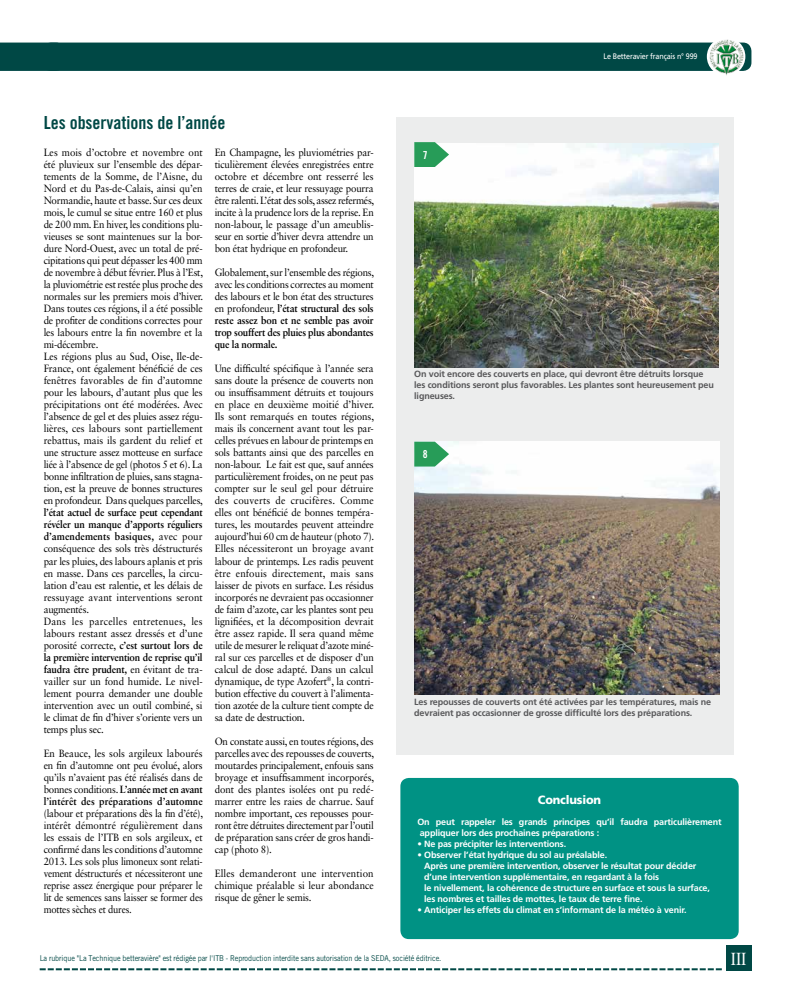
<style>
.page{position:relative;width:794px;height:993px;background:#fff}
.page>*{position:absolute;margin:0;border:0;box-sizing:border-box;transform-origin:0 0}
.t1{font:18px "Trade Gothic LT Std Bd Cn 20";color:#004845}
.t2{font:17.5px "Sabon LT Std";color:#fff;scale:.9 1}
.t3{font:900 12px "Frutiger LT Std";letter-spacing:-.015em;color:#fff;scale:.95 1}
.t4{font:11px "Trade Gothic LT Std Bd Cn 20";color:#fff}
.t5{font:10.5px/12px "Sabon LT Std";letter-spacing:-.02em;color:#000;text-align:justify;scale:.93 1}
.t6{font:700 9px/11px "Frutiger LT Std";letter-spacing:-.015em;color:#fff}
.t7{font:700 9px/11px "Frutiger LT Std";letter-spacing:-.015em;color:#58585a}
.t8{font:8px "Trade Gothic LT Std";letter-spacing:-.01em;color:#004845;scale:.9 1}
.t9{font:8px "Frutiger LT Std";letter-spacing:-.02em;color:#fff;scale:.9 1}
.s1{font-weight:700}
</style>
<div class="page">
<div style="left:726px;top:944px;width:25px;height:25px;background:#004845"></div>
<svg style="left:40px;top:968px;width:682px;height:1px"></svg>
<div style="left:43px;top:43px;width:708px;height:28px;background:#004845;border-radius:9px"></div>
<svg style="left:707px;top:37px;width:38px;height:39px"></svg>
<img style="left:708px;top:38px;width:36px;height:38px">
<div style="left:0;top:43px;width:64px;height:28px;background:#004845"></div>
<div style="left:396px;top:117px;width:338px;height:637px;background:#eceded"></div>
<img style="left:414px;top:143px;width:304px;height:224px">
<img style="left:414px;top:441px;width:305px;height:253px">
<div style="left:400px;top:777px;width:338px;height:161px;background:#009284;border-radius:9px"></div>
<svg style="left:414px;top:142px;width:35px;height:25px"></svg>
<svg style="left:414px;top:441px;width:35px;height:25px"></svg>
<p class="t9" style="left:603px;top:51px;width:106px">Le Betteravier français n° 999</p>
<h1 class="t1" style="left:44px;top:112px;width:183px">Les observations de l’année</h1>
<p class="t5" style="left:44px;top:146px;width:173px;text-align:left">Les mois d’octobre et novembre ont été pluvieux sur l’ensemble des dépar&shy;tements de la Somme, de l’Aisne, du Nord et du Pas-de-Calais, ainsi qu’en Normandie, haute et basse. Sur ces deux mois, le cumul se situe entre 160 et plus de 200 mm. En hiver, les conditions plu&shy;vieuses se sont maintenues sur la bor&shy;dure Nord-Ouest, avec un total de pré&shy;cipitations qui peut dépasser les 400 mm de novembre à début février. Plus à l’Est, la pluviométrie est restée plus proche des normales sur les premiers mois d’hiver.<br>Dans toutes ces régions, il a été possible de profiter de conditions correctes pour les labours entre la fin novembre et la mi-décembre.<br>Les régions plus au Sud, Oise, Ile-de-France, ont également bénéficié de ces fenêtres favorables de fin d’automne pour les labours, d’autant plus que les précipitations ont été modérées. Avec l’absence de gel et des pluies assez régu&shy;lières, ces labours sont partiellement rebattus, mais ils gardent du relief et une structure assez motteuse en surface liée à l’absence de gel (photos 5 et 6). La bonne infiltration de pluies, sans stagna&shy;tion, est la preuve de bonnes structures en profondeur. Dans quelques parcelles,</p>
<p class="t5" style="left:44px;top:506px;width:173px;text-align:left"><span class="s1">l’état actuel de surface peut cependant révéler un manque d’apports réguliers d’amendements basiques,</span> avec pour conséquence des sols très déstructurés par les pluies, des labours aplanis et pris en masse. Dans ces parcelles, la circu&shy;lation d’eau est ralentie, et les délais de ressuyage avant interventions seront augmentés.<br>Dans les parcelles entretenues, les labours restant assez dressés et d’une porosité correcte, <span class="s1">c’est surtout lors de la première intervention de reprise qu’il faudra être prudent,</span> en évitant de tra&shy;vailler sur un fond humide. Le nivel&shy;lement pourra demander une double intervention avec un outil combiné, si le climat de fin d’hiver s’oriente vers un temps plus sec.</p>
<p class="t5" style="left:44px;top:746px;width:172px">En Beauce, les sols argileux labourés en fin d’automne ont peu évolué, alors qu’ils n’avaient pas été réalisés dans de bonnes conditions. <span class="s1">L’année met en avant l’intérêt des préparations d’automne</span></p>
<p class="t5" style="left:44px;top:806px;width:173px">(labour et préparations dès la fin d’été), intérêt démontré régulièrement dans les essais de l’ITB en sols argileux, et confirmé dans les conditions d’automne 2013. Les sols plus limoneux sont relati&shy;vement déstructurés et nécessiteront une reprise assez énergique pour préparer le lit de semences sans laisser se former des mottes sèches et dures.</p>
<p class="t5" style="left:215px;top:146px;width:173px">En Champagne, les pluviométries par&shy;ticulièrement élevées enregistrées entre octobre et décembre ont resserré les terres de craie, et leur ressuyage pourra être ralenti. L’état des sols, assez refermés, incite à la prudence lors de la reprise. En non-labour, le passage d’un ameublis&shy;seur en sortie d’hiver devra attendre un bon état hydrique en profondeur.</p>
<p class="t5" style="left:215px;top:266px;width:173px">Globalement, sur l’ensemble des régions, avec les conditions correctes au moment des labours et le bon état des structures en profondeur, <span class="s1">l’état structural des sols reste assez bon et ne semble pas avoir trop souffert des pluies plus abondantes que la normale.</span></p>
<p class="t5" style="left:215px;top:362px;width:173px">Une difficulté spécifique à l’année sera sans doute la présence de couverts non ou insuffisamment détruits et toujours en place en deuxième moitié d’hiver.<br>Ils sont remarqués en toutes régions, mais ils concernent avant tout les par&shy;celles prévues en labour de printemps en sols battants ainsi que des parcelles en non-labour. Le fait est que, sauf années particulièrement froides, on ne peut pas compter sur le seul gel pour détruire des couverts de crucifères. Comme elles ont bénéficié de bonnes tempéra&shy;tures, les moutardes peuvent atteindre aujourd’hui 60 cm de hauteur (photo 7).<br>Elles nécessiteront un broyage avant labour de printemps. Les radis peuvent être enfouis directement, mais sans laisser de pivots en surface. Les résidus incorporés ne devraient pas occasionner de faim d’azote, car les plantes sont peu lignifiées, et la décomposition devrait être assez rapide. Il sera quand même utile de mesurer le reliquat d’azote miné&shy;ral sur ces parcelles et de disposer d’un calcul de dose adapté. Dans un calcul dynamique, de type Azofert<sup>®</sup>, la contri&shy;bution effective du couvert à l’alimenta&shy;tion azotée de la culture tient compte de sa date de destruction.</p>
<p class="t5" style="left:215px;top:734px;width:173px">On constate aussi, en toutes régions, des parcelles avec des repousses de couverts, moutardes principalement, enfouis sans broyage et insuffisamment incorporés, dont des plantes isolées ont pu redé&shy;marrer entre les raies de charrue. Sauf nombre important, ces repousses pour&shy;ront être détruites directement par l’outil de préparation sans créer de gros handi&shy;cap (photo 8).</p>
<p class="t5" style="left:215px;top:866px;width:172px">Elles demanderont une intervention chimique préalable si leur abondance risque de gêner le semis.</p>
<p class="t4" style="left:423px;top:148px;width:6px">7</p>
<p class="t7" style="left:414px;top:368px;width:301px">On voit encore des couverts en place, qui devront être détruits lorsque les conditions seront plus favorables. Les plantes sont heureusement peu ligneuses.</p>
<p class="t4" style="left:423px;top:447px;width:6px">8</p>
<p class="t7" style="left:414px;top:695px;width:298px">Les repousses de couverts ont été activées par les températures, mais ne devraient pas occasionner de grosse difficulté lors des préparations.</p>
<p class="t3" style="left:538px;top:792px;width:68px">Conclusion</p>
<p class="t6" style="left:417px;top:816px;width:306px">On peut rappeler les grands principes qu’il faudra particulièrement appliquer lors des prochaines préparations :</p>
<p class="t6" style="left:417px;top:838px;width:150px">• Ne pas précipiter les interventions.</p>
<p class="t6" style="left:424px;top:849px;width:287px;text-indent:-7px">• Observer l’état hydrique du sol au préalable.<br>Après une première intervention, observer le résultat pour décider d’une intervention supplémentaire, en regardant à la fois<br>le nivellement, la cohérence de structure en surface et sous la surface, les nombres et tailles de mottes, le taux de terre fine.</p>
<p class="t6" style="left:417px;top:904px;width:271px">• Anticiper les effets du climat en s’informant de la météo à venir.</p>
<p class="t8" style="left:40px;top:952px;width:448px">La rubrique "La Technique betteravière" est rédigée par l'ITB - Reproduction interdite sans autorisation de la SEDA, société éditrice.</p>
<h2 class="t2" style="left:731px;top:948px;width:19px">III</h2>
</div>
